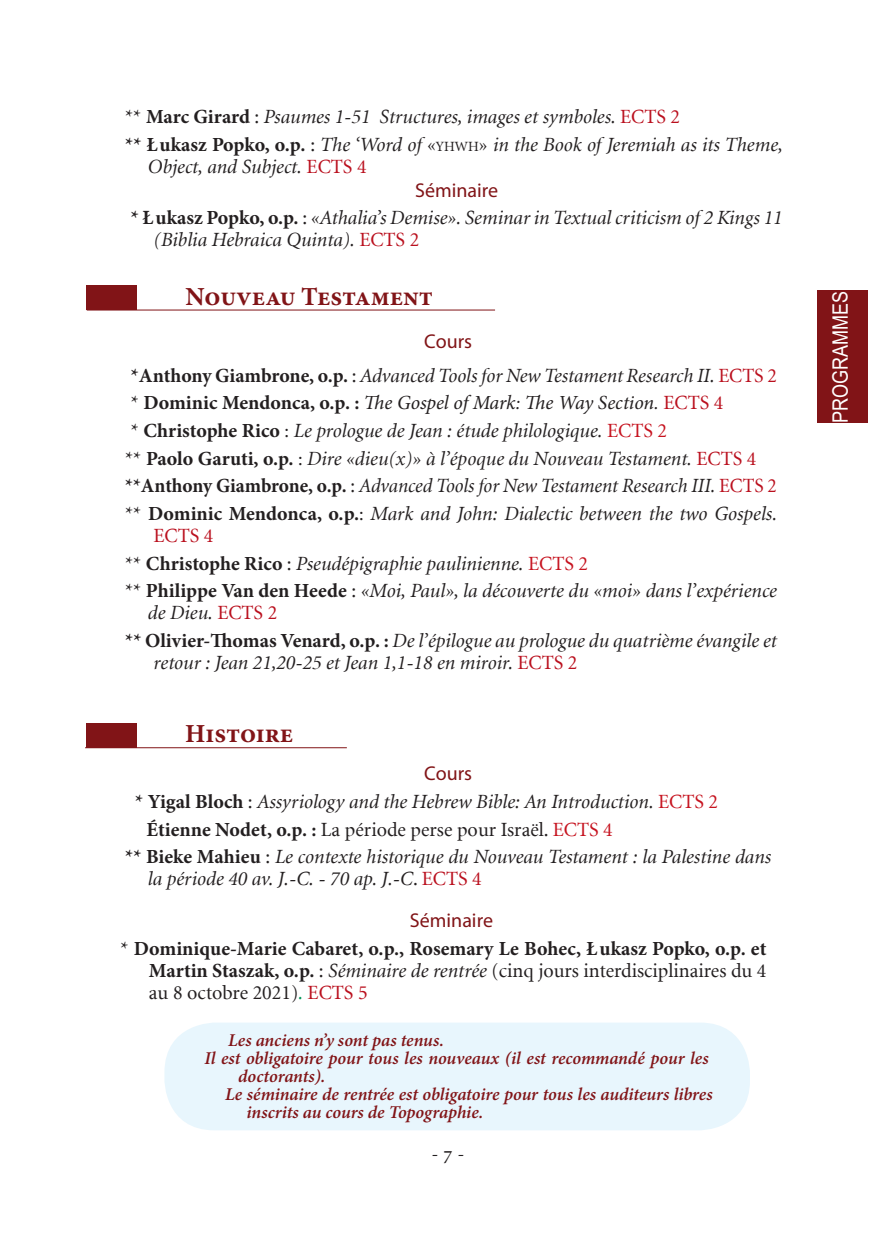
<style>
.page{position:relative;width:896px;height:1248px;background:#fff}
.page>*{position:absolute;margin:0;border:0;box-sizing:border-box;transform-origin:0 0}
.t1{font:700 26px "Minion Pro";letter-spacing:-.005em;color:#811417}
.t2{font:21.2px "Arial";color:#fff;scale:.85 1}
.t3{font:italic 20px/27.6px "Minion LT";color:#231f20}
.t4{font:20px/22px "Minion LT";color:#231f20}
.t5{font:700 20px "Minion Pro";letter-spacing:.005em;color:#231f20}
.t6{font:italic 20px "Minion Pro";letter-spacing:-.01em;color:#231f20}
.t7{font:20px "Myriad Pro";color:#811417}
.t8{font:20px "Minion Pro";color:#231f20}
.t9{font:italic 600 18px "Minion Pro";letter-spacing:-.005em;color:#811417}
.s1{font-family:"Minion Pro";font-style:normal}
.s2{font-family:"Minion Pro";font-weight:700;font-style:normal}
.s3{font-style:normal}
.s4{font-style:normal;color:#ba101e}
.s5{font-style:normal;font-size:14px}
.s6{font-weight:700;font-style:normal}
.s7{font-family:"Minion LT";font-style:normal;color:#ba101e}
.s8{font-style:normal;color:#c6131f}
.s9{font-family:"Minion Pro";font-weight:700}
.s10{color:#c6131f}
.s11{font-weight:400}
.s12{font-style:italic}
.s13{font-style:italic;color:#009457}
.s14{color:#ba101e}
</style>
<div class="page">
<div style="left:817px;top:290px;width:50px;height:133px;background:#811417"></div>
<hr style="left:87px;top:310px;width:408px;height:1px;background:#811417">
<div style="left:87px;top:286px;width:50px;height:24px;background:#811417"></div>
<div style="left:87px;top:723px;width:50px;height:24px;background:#811417"></div>
<hr style="left:85px;top:747px;width:262px;height:1px;background:#811417">
<div style="left:164px;top:1022px;width:586px;height:108px;background:#e8f6fd;border-radius:50px"></div>
<p class="t3" style="left:125px;top:104px;width:659px"><span class="s1">**</span> <span class="s2">Marc Girard</span> <span class="s3">:</span> Psaumes 1-51 Structures, images et symboles. <span class="s4">ECTS 2<br></span><span class="s2">** Łukasz Popko, o.p.</span> <span class="s3">:</span> The ‘Word of <span class="s3">«</span><span class="s5">yhwh</span><span class="s3">»</span> in the Book of Jeremiah as its Theme,</p>
<p class="t3" style="left:148px;top:153px;width:220px">Object, and Subject. <span class="s4">ECTS 4</span></p>
<p class="t7" style="left:415px;top:178px;width:85px">Séminaire</p>
<p class="t3" style="left:154px;top:208px;width:630px;line-height:22px;text-indent:-23px"><span class="s2">*</span> <span class="s6">Ł</span><span class="s2">ukasz Popko, o.p.</span> <span class="s3">:</span> «Athalia’s Demise». Seminar in Textual criticism of 2 Kings 11 (Biblia Hebraica Quinta). <span class="s4">ECTS 2</span></p>
<h1 class="t1" style="left:185px;top:278px;width:249px">Nouveau Testament</h1>
<p class="t7" style="left:424px;top:329px;width:49px">Cours</p>
<p class="t3" style="left:131px;top:362px;width:647px"><span class="s2">*Anthony Giambrone, o.p.</span> <span class="s3">:</span> Advanced Tools for New Testament Research II. <span class="s4">ECTS 2</span></p>
<p class="t6" style="left:131px;top:389px;width:594px"><span class="s3">*</span> <span class="s6">Dominic Mendonca, o.p. :</span> The Gospel of Mark: The Way Section. <span class="s7">ECTS 4</span></p>
<p class="t3" style="left:125px;top:417px;width:653px"><span class="s1">*</span> <span class="s2">Christophe Rico</span> <span class="s1">:</span> Le prologue de Jean : étude philologique. <span class="s8">ECTS 2<br></span><span class="s1">**</span> <span class="s2">Paolo Garuti, o.p.</span> <span class="s1">:</span> Dire «dieu(x)» à l’époque du Nouveau Testament. <span class="s4">ECTS 4 </span><span class="s2">**Anthony Giambrone, o.p.</span> <span class="s3">:</span> Advanced Tools for New Testament Research III. <span class="s4">ECTS 2 </span><span class="s1">**</span> <span class="s2">Dominic Mendonca, o.p.</span><span class="s1">:</span> Mark and John: Dialectic between the two Gospels.</p>
<p class="t3" style="left:125px;top:522px;width:653px;text-indent:28px"><span class="s4">ECTS 4<br></span><span class="s1">**</span> <span class="s2">Christophe Rico</span> <span class="s3">:</span> Pseudépigraphie paulinienne. <span class="s8">ECTS 2<br></span><span class="s1">**</span> <span class="s2">Philippe Van den Heede</span> <span class="s3">:</span> «Moi, Paul», la découverte du «moi» dans l’expérience</p>
<p class="t3" style="left:125px;top:600px;width:653px;text-indent:23px">de Dieu. <span class="s4">ECTS 2<br></span><span class="s2">** Olivier-Thomas Venard, o.p. :</span> De l’épilogue au prologue du quatrième évangile et</p>
<p class="t3" style="left:154px;top:649px;width:425px">retour : Jean 21,20-25 et Jean 1,1-18 en miroir. <span class="s4">ECTS 2</span></p>
<h1 class="t1" style="left:185px;top:715px;width:110px">Histoire</h1>
<p class="t7" style="left:424px;top:761px;width:49px">Cours</p>
<p class="t3" style="left:135px;top:788px;width:584px"><span class="s2">* Yigal Bloch</span> <span class="s3">:</span> Assyriology and the Hebrew Bible: An Introduction. <span class="s8">ECTS 2</span></p>
<p class="t4" style="left:147px;top:819px;width:468px"><span class="s9">Étienne Nodet, o.p. :</span> La période perse pour Israël. <span class="s10">ECTS 4</span></p>
<p class="t3" style="left:125px;top:843px;width:647px"><span class="s2">** Bieke Mahieu</span> <span class="s3">:</span> Le contexte historique du Nouveau Testament : la Palestine dans</p>
<p class="t3" style="left:148px;top:865px;width:335px">la période 40 av. J.-C. - 70 ap. J.-C<span class="s3">.</span> <span class="s4">ECTS 4</span></p>
<p class="t7" style="left:410px;top:907px;width:85px">Séminaire</p>
<p class="t5" style="left:120px;top:934px;width:647px"><span class="s11">*</span> Dominique-Marie Cabaret, o.p., Rosemary Le Bohec, Łukasz Popko, o.p. et</p>
<p class="t4" style="left:149px;top:959px;width:619px"><span class="s9">Martin Staszak, o.p.</span> : <span class="s12">Séminaire de rentrée</span> (cinq jours interdisciplinaires du 4 au 8 octobre 2021)<span class="s13">.</span> <span class="s14">ECTS 5</span></p>
<p class="t9" style="left:228px;top:1027px;width:217px">Les anciens n’y sont pas tenus.</p>
<p class="t9" style="left:204px;top:1045px;width:506px">Il est obligatoire pour tous les nouveaux (il est recommandé pour les</p>
<p class="t9" style="left:238px;top:1063px;width:89px">doctorants).</p>
<p class="t9" style="left:225px;top:1081px;width:489px">Le séminaire de rentrée est obligatoire pour tous les auditeurs libres</p>
<p class="t9" style="left:246px;top:1099px;width:238px">inscrits au cours de Topographie.</p>
<p class="t8" style="left:431px;top:1140px;width:35px">- 7 -</p>
<p class="t2" style="left:826px;top:422px;width:156px;rotate:-90deg">PROGRAMMES</p>
</div>
